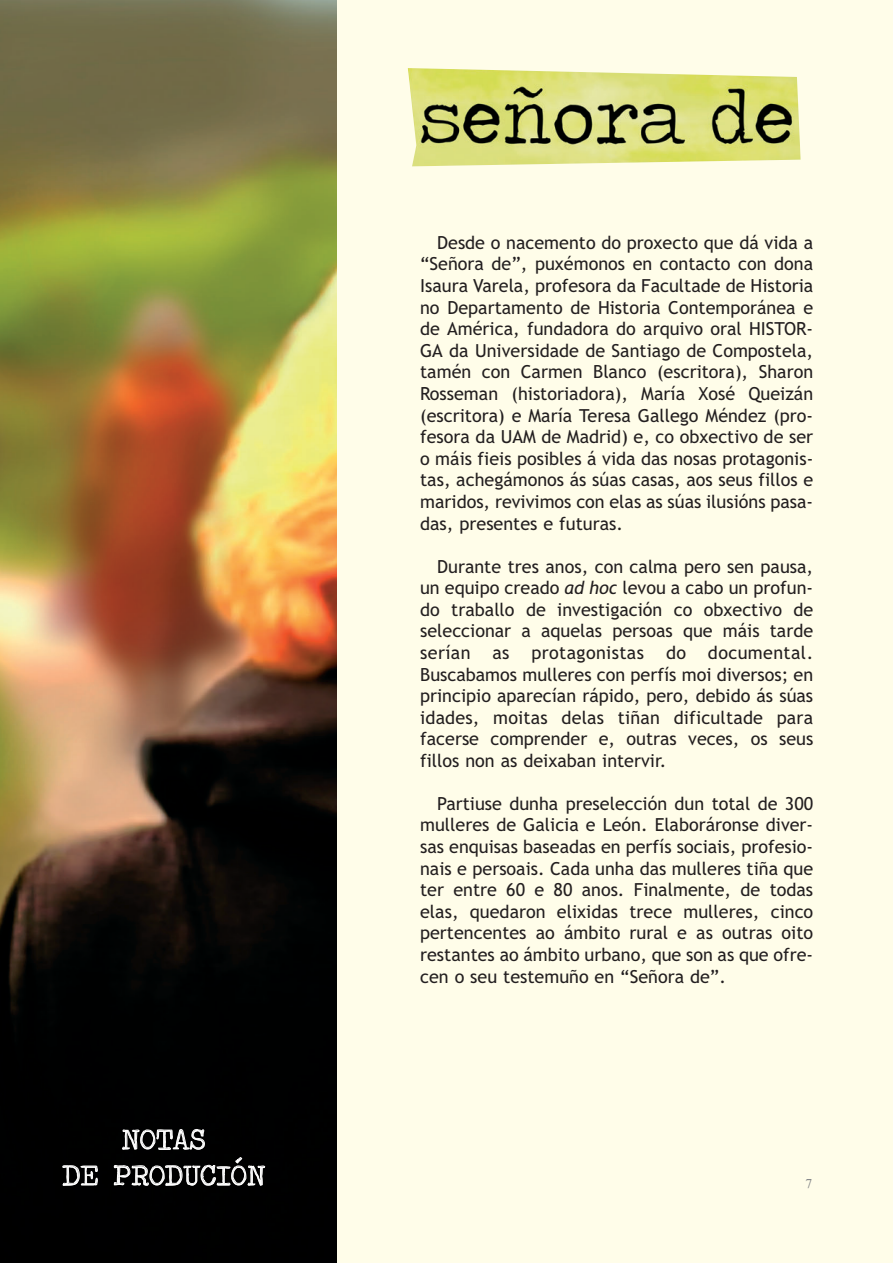
<style>
.page{position:relative;width:893px;height:1263px;background:#fff}
.page>*{position:absolute;margin:0;border:0;box-sizing:border-box;transform-origin:0 0}
.t1{font:30px/36px "Traveling Typewriter";color:#fff;text-align:center}
.t2{font:18px/21.6px "Trebuchet MS";color:#231f20;text-align:justify}
.t3{font:13.5px "Times New Roman";color:#808285}
.s1{font-style:italic}
</style>
<div class="page">
<div style="left:285px;top:0;width:608px;height:1263px;background:#fffde9"></div>
<img style="left:0;top:0;width:336px;height:1263px">
<img style="left:408px;top:68px;width:393px;height:98px">
<h1 class="t1" style="left:62px;top:1120px;width:204px">NOTAS<br>DE PRODUCIÓN</h1>
<p class="t2" style="left:420px;top:232px;width:395px;text-indent:17px">Desde o nacemento do proxecto que dá vida a “Señora de”, puxémonos en contacto con dona Isaura Varela, profesora da Facultade de Historia no Departamento de Historia Contemporánea e de América, fundadora do arquivo oral HISTOR-GA da Universidade de Santiago de Compostela, tamén con Carmen Blanco (escritora), Sharon Rosseman (historiadora), María Xosé Queizán (escritora) e María Teresa Gallego Méndez (pro&shy;fesora da UAM de Madrid) e, co obxectivo de ser o máis fieis posibles á vida das nosas protagonis&shy;tas, achegámonos ás súas casas, aos seus fillos e maridos, revivimos con elas as súas ilusións pasa&shy;das, presentes e futuras.</p>
<p class="t2" style="left:420px;top:555px;width:395px;text-indent:17px">Durante tres anos, con calma pero sen pausa, un equipo creado <span class="s1">ad hoc</span> levou a cabo un profun&shy;do traballo de investigación co obxectivo de seleccionar a aquelas persoas que máis tarde serían as protagonistas do documental.<br>Buscabamos mulleres con perfís moi diversos; en principio aparecían rápido, pero, debido ás súas idades, moitas delas tiñan dificultade para facerse comprender e, outras veces, os seus fillos non as deixaban intervir.</p>
<p class="t2" style="left:420px;top:793px;width:395px;text-indent:17px">Partiuse dunha preselección dun total de 300 mulleres de Galicia e León. Elaboráronse diver&shy;sas enquisas baseadas en perfís sociais, profesio&shy;nais e persoais. Cada unha das mulleres tiña que ter entre 60 e 80 anos. Finalmente, de todas elas, quedaron elixidas trece mulleres, cinco pertencentes ao ámbito rural e as outras oito restantes ao ámbito urbano, que son as que ofre&shy;cen o seu testemuño en “Señora de”.</p>
<p class="t3" style="left:806px;top:1175px;width:8px">7</p>
</div>
